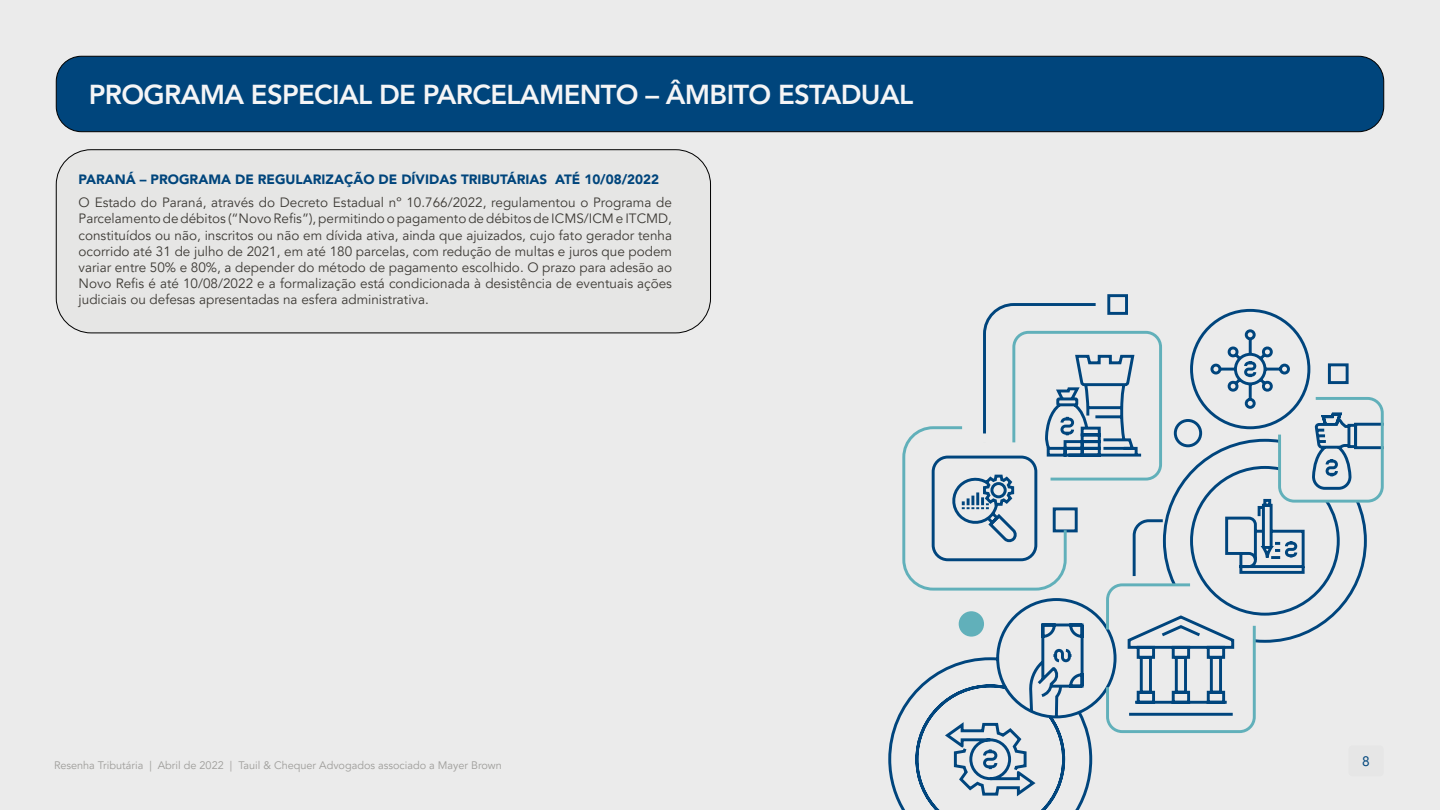
<style>
.page{position:relative;width:1440px;height:810px;background:#ebebeb}
.page>*{position:absolute;margin:0;border:0;box-sizing:border-box;transform-origin:0 0}
.t1{font:800 27.38px "Avenir LT Pro";letter-spacing:-.025em;color:#f5f5f6}
.t2{font:13.65px "Avenir LT Pro";color:#00457c}
.t3{font:13.5px/16.2px "Avenir LT Pro";color:#3d3a35;text-align:justify}
.t4{font:900 13.5px "Avenir LT Pro";color:#00457c}
.t5{font:10.88px "Avenir LT Pro";color:#9e9d9a}
</style>
<div class="page">
<div style="left:56px;top:56px;width:1328px;height:76px;background:#00457c;border-radius:25px"></div>
<div style="left:56px;top:56px;width:1328px;height:76px;border:1px solid #000;border-radius:25px"></div>
<div style="left:56px;top:150px;width:655px;height:183px;background:#e6e6e5;border-radius:35px"></div>
<div style="left:56px;top:150px;width:655px;height:183px;border:1px solid #000;border-radius:35px"></div>
<svg style="left:888px;top:294px;width:407px;height:516px"></svg>
<svg style="left:901px;top:329px;width:483px;height:406px"></svg>
<p class="t1" style="left:89px;top:78px;width:826px">PROGRAMA ESPECIAL DE PARCELAMENTO – ÂMBITO ESTADUAL</p>
<p class="t4" style="left:79px;top:171px;width:582px">PARANÁ – PROGRAMA DE REGULARIZAÇÃO DE DÍVIDAS TRIBUTÁRIAS ATÉ 10/08/2022</p>
<p class="t3" style="left:79px;top:195px;width:595px">O Estado do Paraná, através do Decreto Estadual nº 10.766/2022, regulamentou o Programa de Parcelamento de débitos (“Novo Refis”), permitindo o pagamento de débitos de ICMS/ICM e ITCMD, constituídos ou não, inscritos ou não em dívida ativa, ainda que ajuizados, cujo fato gerador tenha ocorrido até 31 de julho de 2021, em até 180 parcelas, com redução de multas e juros que podem variar entre 50% e 80%, a depender do método de pagamento escolhido. O prazo para adesão ao Novo Refis é até 10/08/2022 e a formalização está condicionada à desistência de eventuais ações judiciais ou defesas apresentadas na esfera administrativa.</p>
<p class="t5" style="left:54px;top:759px;width:449px">Resenha Tributária | Abril de 2022 | Tauil &amp; Chequer Advogados associado a Mayer Brown</p>
<p class="t2" style="left:1362px;top:753px;width:9px">8</p>
</div>
